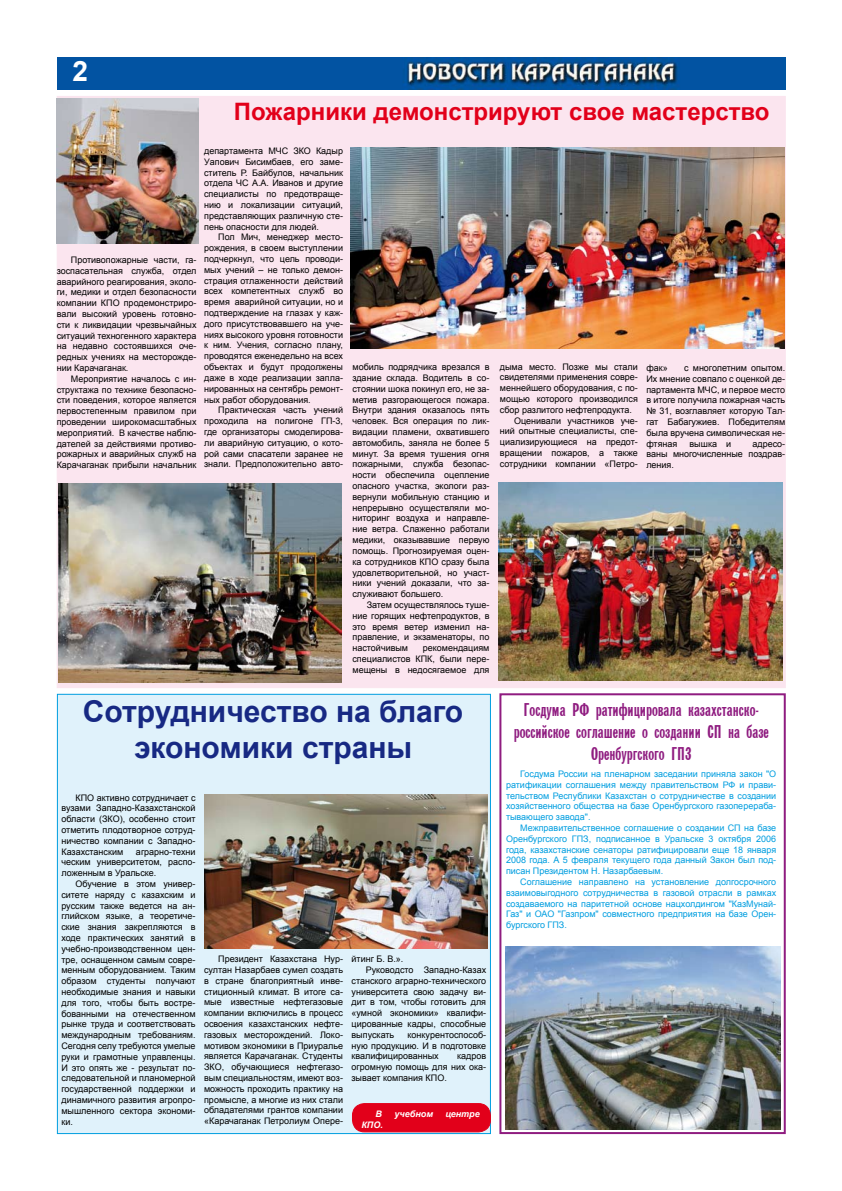
<style>
.page{position:relative;width:842px;height:1191px;background:#fff}
.page>*{position:absolute;margin:0;border:0;box-sizing:border-box;transform-origin:0 0}
.t1{font:700 30px/36px "Arial";color:#172983;text-align:center}
.t2{font:700 28px "Arial";color:#fff}
.t3{font:700 24px "Arial";color:#e2001a}
.t4{font:18px/21.6px "Gazeta Sans Serif Plain";color:#8f1c80;text-align:center}
.t5{font:9px/10.8px "Arial";color:#000;text-align:justify}
.t6{font:9px/10.8px "Arial";color:#009ee0;text-align:justify}
.t7{font:italic 700 9px "Arial";color:#fff}
</style>
<div class="page">
<div style="left:57px;top:694px;width:434px;height:440px;background:#e0f2fb;border:1px solid #009ee0"></div>
<div style="left:57px;top:96px;width:729px;height:592px;background:#fbe5ef"></div>
<img style="left:57px;top:57px;width:728px;height:33px">
<img style="left:204px;top:795px;width:284px;height:153px">
<img style="left:351px;top:147px;width:434px;height:201px">
<img style="left:58px;top:483px;width:284px;height:199px">
<img style="left:499px;top:482px;width:283px;height:198px">
<img style="left:57px;top:98px;width:142px;height:146px">
<img style="left:505px;top:946px;width:275px;height:184px">
<div style="left:352px;top:1103px;width:138px;height:28px;background:#e2001a;border-radius:12px"></div>
<div style="left:352px;top:1103px;width:139px;height:29px;border:1px solid #e2001a;border-radius:12px"></div>
<div style="left:499px;top:693px;width:287px;height:441px;border:2px solid #8f1c80"></div>
<h2 class="t2" style="left:72px;top:53px;width:17px">2</h2>
<h3 class="t3" style="left:234px;top:95px;width:537px">Пожарники демонстрируют свое мастерство</h3>
<p class="t5" style="left:204px;top:145px;width:140px">департамента МЧС ЗКО Кадыр Уапович Бисимбаев, его заме&shy;ститель Р. Байбулов, начальник отдела ЧС А.А. Иванов и другие специалисты по предотвраще&shy;нию и локализации ситуаций, представляющих различную сте&shy;пень опасности для людей.</p>
<p class="t5" style="left:204px;top:232px;width:140px;text-indent:14px">Пол Мич, менеджер место&shy;рождения, в своем выступлении подчеркнул, что цель проводи&shy;мых учений – не только демон&shy;страция отлаженности действий всех компетентных служб во время аварийной ситуации, но и подтверждение на глазах у каж&shy;дого присутствовавшего на уче&shy;ниях высокого уровня готовности к ним. Учения, согласно плану, проводятся еженедельно на всех объектах и будут продолжены даже в ходе реализации запла&shy;нированных на сентябрь ремонт&shy;ных работ оборудования.</p>
<p class="t5" style="left:204px;top:405px;width:140px;text-indent:14px">Практическая часть учений проходила на полигоне ГП-3, где организаторы смоделирова&shy;ли аварийную ситуацию, о кото&shy;рой сами спасатели заранее не знали. Предположительно авто-</p>
<p class="t5" style="left:57px;top:254px;width:141px;text-indent:14px">Противопожарные части, га&shy;зоспасательная служба, отдел аварийного реагирования, эколо&shy;ги, медики и отдел безопасности компании КПО продемонстриро&shy;вали высокий уровень готовно&shy;сти к ликвидации чрезвычайных ситуаций техногенного характера на недавно состоявшихся оче&shy;редных учениях на месторожде&shy;нии Карачаганак.</p>
<p class="t5" style="left:57px;top:373px;width:141px;text-indent:14px">Мероприятие началось с ин&shy;структажа по технике безопасно&shy;сти поведения, которое является первостепенным правилом при проведении широкомасштабных мероприятий. В качестве наблю&shy;дателей за действиями противо&shy;рожарных и аварийных служб на Карачаганак прибыли начальник</p>
<p class="t5" style="left:500px;top:361px;width:139px">дыма место. Позже мы стали</p>
<p class="t5" style="left:500px;top:372px;width:139px">свидетелями применения совре-</p>
<p class="t5" style="left:500px;top:383px;width:139px">меннейшего оборудования, с по-</p>
<p class="t5" style="left:500px;top:393px;width:139px">мощью которого производился</p>
<p class="t5" style="left:500px;top:404px;width:134px">сбор разлитого нефтепродукта.</p>
<p class="t5" style="left:514px;top:415px;width:125px">Оценивали участников уче-</p>
<p class="t5" style="left:500px;top:426px;width:139px">ний опытные специалисты, спе-</p>
<p class="t5" style="left:500px;top:437px;width:139px">циализирующиеся на предот-</p>
<p class="t5" style="left:500px;top:447px;width:139px">вращении пожаров, а также</p>
<p class="t5" style="left:500px;top:458px;width:139px">сотрудники компании «Петро-</p>
<p class="t5" style="left:352px;top:362px;width:139px">мобиль подрядчика врезался в здание склада. Водитель в со&shy;стоянии шока покинул его, не за&shy;метив разгорающегося пожара.<br>Внутри здания оказалось пять человек. Вся операция по лик&shy;видации пламени, охватившего автомобиль, заняла не более 5 минут. За время тушения огня пожарными, служба безопас&shy;ности обеспечила оцепление опасного участка, экологи раз&shy;вернули мобильную станцию и непрерывно осуществляли мо&shy;ниторинг воздуха и направле&shy;ние ветра. Слаженно работали медики, оказывавшие первую помощь. Прогнозируемая оцен&shy;ка сотрудников КПО сразу была удовлетворительной, но участ&shy;ники учений доказали, что за&shy;служивают большего.</p>
<p class="t5" style="left:352px;top:599px;width:139px;text-indent:14px">Затем осуществлялось туше&shy;ние горящих нефтепродуктов, в это время ветер изменил на&shy;правление, и экзаменаторы, по настойчивым</p>
<p class="t5" style="left:646px;top:362px;width:23px">фак»</p>
<p class="t5" style="left:646px;top:362px;width:140px;text-indent:38px">с многолетним опытом.<br>Их мнение совпало с оценкой де&shy;партамента МЧС, и первое место в итоге получила пожарная часть № 31, возглавляет которую Тал&shy;гат Бабагужиев. Победителям была вручена символическая не&shy;фтяная</p>
<p class="t5" style="left:646px;top:438px;width:140px;text-indent:106px">адресо&shy;ваны многочисленные поздрав&shy;ления.</p>
<p class="t5" style="left:689px;top:438px;width:43px">вышка и</p>
<p class="t5" style="left:352px;top:642px;width:139px;text-indent:70px">рекомендациям специалистов КПК, были пере&shy;мещены в недосягаемое для</p>
<h1 class="t1" style="left:83px;top:694px;width:382px">Сотрудничество на благо экономики страны</h1>
<p class="t5" style="left:61px;top:792px;width:136px;text-indent:14px">КПО активно сотрудничает с вузами Западно-Казахстанской области (ЗКО), особенно стоит отметить плодотворное сотруд&shy;ничество компании с Западно-Казахстанским</p>
<p class="t5" style="left:61px;top:846px;width:136px;text-indent:75px">аграрно-техни ческим университетом, распо&shy;ложенным в Уральске.</p>
<p class="t5" style="left:61px;top:878px;width:136px;text-indent:14px">Обучение в этом универ&shy;ситете наряду с казахским и русским также ведется на ан&shy;глийском языке, а теоретиче&shy;ские знания закрепляются в ходе практических занятий в учебно-производственном цен&shy;тре, оснащенном самым совре&shy;менным оборудованием. Таким образом студенты получают необходимые знания и навыки для того, чтобы быть востре&shy;бованными на отечественном рынке труда и соответствовать международным требованиям.<br>Сегодня селу требуются умелые руки и грамотные управленцы.<br>И это опять же - результат по&shy;следовательной и планомерной государственной поддержки и динамичного развития агропро&shy;мышленного сектора экономи&shy;ки.</p>
<p class="t5" style="left:204px;top:953px;width:140px;text-indent:14px">Президент Казахстана Нур&shy;султан Назарбаев сумел создать в стране благоприятный инве&shy;стиционный климат. В итоге са&shy;мые известные нефтегазовые компании включились в процесс освоения казахстанских нефте&shy;газовых месторождений. Локо&shy;мотивом экономики в Приуралье является Карачаганак. Студенты ЗКО, обучающиеся нефтегазо&shy;вым специальностям, имеют воз&shy;можность проходить практику на промысле, а многие из них стали обладателями грантов компании «Карачаганак Петролиум Опере-</p>
<p class="t5" style="left:351px;top:953px;width:53px">йтинг Б. В.».</p>
<p class="t5" style="left:366px;top:964px;width:122px">Руководсто Западно-Казах</p>
<p class="t5" style="left:351px;top:975px;width:136px">станского аграрно-технического</p>
<p class="t5" style="left:351px;top:986px;width:136px">университета свою задачу ви-</p>
<p class="t5" style="left:351px;top:997px;width:136px">дит в том, чтобы готовить для</p>
<p class="t5" style="left:351px;top:1007px;width:136px">«умной экономики» квалифи-</p>
<p class="t5" style="left:351px;top:1018px;width:136px">цированные кадры, способные</p>
<p class="t5" style="left:351px;top:1029px;width:44px">выпускать</p>
<p class="t5" style="left:351px;top:1029px;width:136px;text-indent:56px">конкурентоспособ&shy;ную продукцию. И в подготовке квалифицированных</p>
<p class="t5" style="left:351px;top:1051px;width:136px;text-indent:105px">кадров огромную помощь для них ока&shy;зывает компания КПО.</p>
<p class="t7" style="left:376px;top:1107px;width:8px">В</p>
<p class="t7" style="left:394px;top:1107px;width:40px">учебном</p>
<p class="t7" style="left:445px;top:1107px;width:36px">центре</p>
<p class="t7" style="left:361px;top:1118px;width:23px">КПО.</p>
<h3 class="t4" style="left:514px;top:699px;width:257px">Госдума РФ ратифицировала казахстанско&shy;российское соглашение о создании СП на базе<br>Оренбургского ГПЗ</h3>
<p class="t6" style="left:506px;top:768px;width:272px;text-indent:14px">Госдума России на пленарном заседании приняла закон "О ратификации соглашения между правительством РФ и прави&shy;тельством Республики Казахстан о сотрудничестве в создании хозяйственного общества на базе Оренбургского газоперераба&shy;тывающего завода".</p>
<p class="t6" style="left:506px;top:822px;width:272px;text-indent:14px">Межправительственное соглашение о создании СП на базе Оренбургского ГПЗ, подписанное в Уральске 3 октября 2006 года, казахстанские сенаторы ратифицировали еще 18 января 2008 года. А 5 февраля текущего года данный Закон был под&shy;писан Президентом Н. Назарбаевым.</p>
<p class="t6" style="left:506px;top:876px;width:272px;text-indent:14px">Соглашение направлено на установление долгосрочного взаимовыгодного сотрудничества в газовой отрасли в рамках создаваемого на паритетной основе нацхолдингом "КазМунай-Газ" и ОАО "Газпром" совместного предприятия на базе Орен&shy;бургского ГПЗ.</p>
</div>
